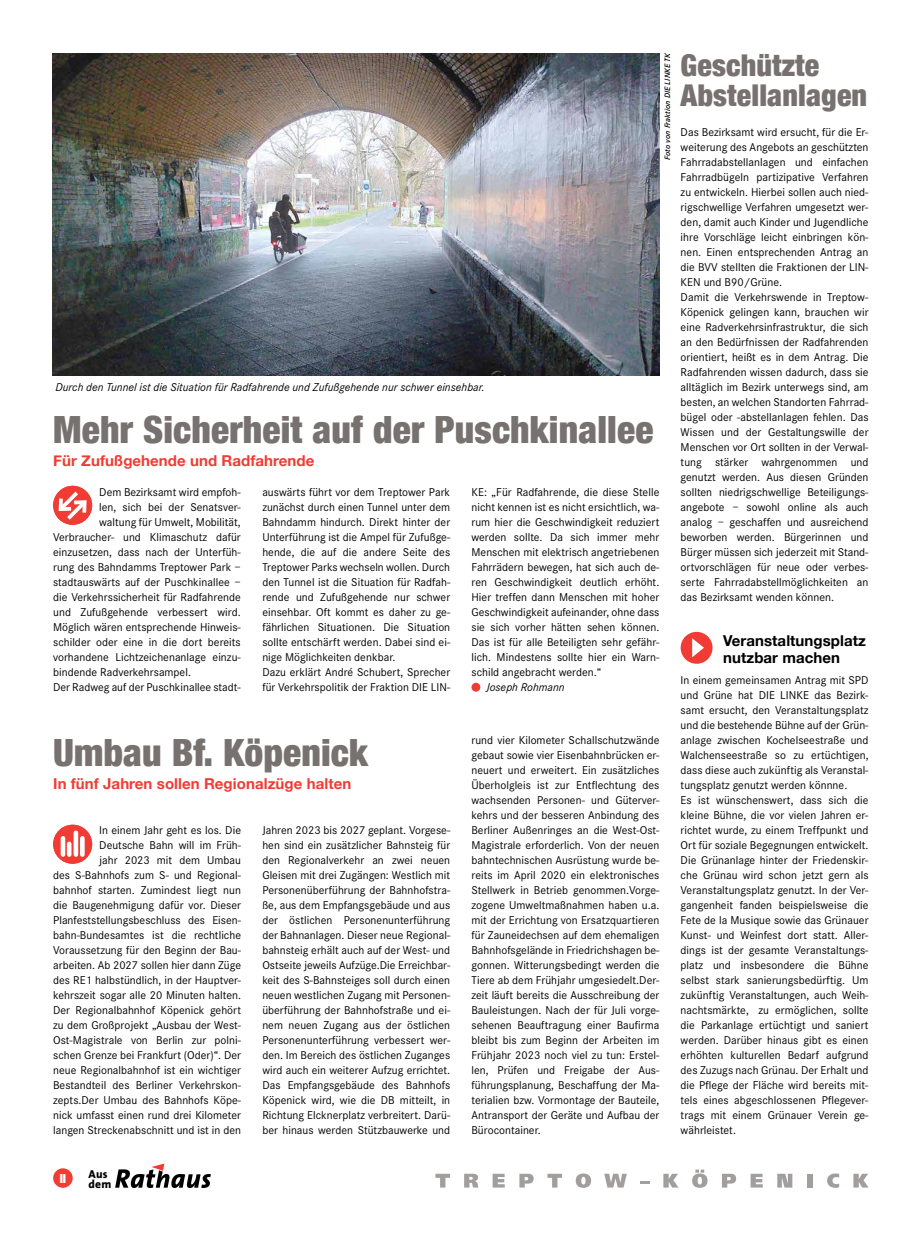
<style>
.page{position:relative;width:904px;height:1241px;background:#fff}
.page>*{position:absolute;margin:0;border:0;box-sizing:border-box;transform-origin:0 0}
.t1{font:900 condensed 37.5px "Helvetica Neue";letter-spacing:.005em;color:#77726f}
.t2{font:900 condensed 30px/30px "Helvetica Neue";letter-spacing:.005em;color:#77726f}
.t3{font:700 15px "Helvetica Neue";letter-spacing:.005em;color:#f13b35}
.t4{font:700 15px/17.5px "Helvetica Neue";letter-spacing:.005em;color:#000}
.t5{font:900 condensed 12.5px "Helvetica Neue";color:#fff}
.t6{font:11.75px/15px "Corporate S";letter-spacing:.005em;color:#000}
.t7{font:italic 11.75px "Corporate S";letter-spacing:.005em;color:#000}
.t8{font:800 11.5px/10.1px "The Sans";letter-spacing:.02em;color:#000}
.t9{font:italic 600 8.12px "Corporate S";letter-spacing:.01em;color:#000}
</style>
<div class="page">
<svg style="left:435px;top:1173px;width:15px;height:14px"></svg>
<svg style="left:464px;top:1173px;width:14px;height:14px"></svg>
<svg style="left:492px;top:1173px;width:12px;height:14px"></svg>
<svg style="left:519px;top:1173px;width:14px;height:14px"></svg>
<svg style="left:547px;top:1173px;width:15px;height:14px"></svg>
<svg style="left:575px;top:1173px;width:16px;height:14px"></svg>
<svg style="left:604px;top:1173px;width:23px;height:14px"></svg>
<svg style="left:640px;top:1181px;width:9px;height:2px"></svg>
<svg style="left:663px;top:1173px;width:15px;height:14px"></svg>
<svg style="left:692px;top:1169px;width:15px;height:18px"></svg>
<svg style="left:722px;top:1173px;width:14px;height:14px"></svg>
<svg style="left:750px;top:1173px;width:12px;height:14px"></svg>
<svg style="left:777px;top:1173px;width:15px;height:14px"></svg>
<div style="left:807px;top:1173px;width:5px;height:14px;background:#a19e9d"></div>
<svg style="left:827px;top:1173px;width:12px;height:14px"></svg>
<svg style="left:853px;top:1173px;width:15px;height:14px"></svg>
<svg style="left:115px;top:1163px;width:96px;height:24px"></svg>
<div style="left:53px;top:1168px;width:20px;height:19px;background:#f13b35;border-radius:50%"></div>
<div style="left:471px;top:682px;width:9px;height:9px;background:#f13b35;border-radius:50%"></div>
<img style="left:53px;top:53px;width:606px;height:323px">
<svg style="left:54px;top:833px;width:39px;height:29px"></svg>
<svg style="left:53px;top:485px;width:39px;height:39px"></svg>
<svg style="left:55px;top:487px;width:35px;height:36px"></svg>
<svg style="left:53px;top:824px;width:39px;height:39px"></svg>
<div style="left:80px;top:838px;width:5px;height:16px;background:#fff"></div>
<hr style="left:74px;top:832px;width:4px;height:22px;background:#fff">
<hr style="left:67px;top:843px;width:4px;height:11px;background:#fff">
<hr style="left:61px;top:838px;width:4px;height:16px;background:#fff">
<div style="left:680px;top:631px;width:32px;height:32px;background:#f13b35;border-radius:50%"></div>
<svg style="left:692px;top:638px;width:12px;height:19px"></svg>
<p class="t9" style="left:662px;top:160px;width:109px;rotate:-90deg">Foto von Fraktion DIE LINKE TK</p>
<h2 class="t2" style="left:680px;top:48px;width:188px">Geschützte<br>Abstellanlagen</h2>
<p class="t6" style="left:680px;top:124px;width:189px">Das Bezirksamt wird ersucht, für die Er&shy;weiterung des Angebots an geschützten Fahrradabstellanlagen und einfachen Fahrradbügeln partizipative Verfahren zu entwickeln. Hierbei sollen auch nied&shy;rigschwellige Verfahren umgesetzt wer&shy;den, damit auch Kinder und Jugendliche ihre Vorschläge leicht einbringen kön&shy;nen. Einen entsprechenden Antrag an die BVV stellten die Fraktionen der LIN-KEN und B90/Grüne.<br>Damit die Verkehrswende in Treptow-Köpenick gelingen kann, brauchen wir eine Radverkehrsinfrastruktur, die sich an den Bedürfnissen der Radfahrenden orientiert, heißt es in dem Antrag. Die Radfahrenden wissen dadurch, dass sie alltäglich im Bezirk unterwegs sind, am besten, an welchen Standorten Fahrrad&shy;bügel oder -abstellanlagen fehlen. Das Wissen und der Gestaltungswille der Menschen vor Ort sollten in der Verwal&shy;tung stärker wahrgenommen und genutzt werden. Aus diesen Gründen sollten niedrigschwellige Beteiligungs&shy;angebote – sowohl online als auch analog – geschaffen und ausreichend beworben werden. Bürgerinnen und Bürger müssen sich jederzeit mit Stand&shy;ortvorschlägen für neue oder verbes&shy;serte Fahrradabstellmöglichkeiten an das Bezirksamt wenden können.</p>
<p class="t4" style="left:723px;top:630px;width:144px">Veranstaltungsplatz nutzbar machen</p>
<p class="t6" style="left:680px;top:672px;width:189px">In einem gemeinsamen Antrag mit SPD und Grüne hat DIE LINKE das Bezirk&shy;samt ersucht, den Veranstaltungsplatz und die bestehende Bühne auf der Grün&shy;anlage zwischen Kochelseestraße und Walchenseestraße so zu ertüchtigen, dass diese auch zukünftig als Veranstal&shy;tungsplatz genutzt werden könnne.<br>Es ist wünschenswert, dass sich die kleine Bühne, die vor vielen Jahren er&shy;richtet wurde, zu einem Treffpunkt und Ort für soziale Begegnungen entwickelt.<br>Die Grünanlage hinter der Friedenskir&shy;che Grünau wird schon jetzt gern als Veranstaltungsplatz genutzt. In der Ver&shy;gangenheit fanden beispielsweise die Fete de la Musique sowie das Grünauer Kunst- und Weinfest dort statt. Aller&shy;dings ist der gesamte Veranstaltungs&shy;platz und insbesondere die Bühne selbst stark sanierungsbedürftig. Um zukünftig Veranstaltungen, auch Weih&shy;nachtsmärkte, zu ermöglichen, sollte die Parkanlage ertüchtigt und saniert werden. Darüber hinaus gibt es einen erhöhten kulturellen Bedarf aufgrund des Zuzugs nach Grünau. Der Erhalt und die Pflege der Fläche wird bereits mit&shy;tels eines abgeschlossenen Pflegever&shy;trags mit einem Grünauer Verein ge&shy;währleistet.</p>
<p class="t7" style="left:55px;top:380px;width:431px">Durch den Tunnel ist die Situation für Radfahrende und Zufußgehende nur schwer einsehbar.</p>
<h1 class="t1" style="left:53px;top:399px;width:601px">Mehr Sicherheit auf der Puschkinallee</h1>
<p class="t3" style="left:53px;top:447px;width:262px">Für Zufußgehende und Radfahrende</p>
<p class="t6" style="left:262px;top:484px;width:189px">auswärts führt vor dem Treptower Park zunächst durch einen Tunnel unter dem Bahndamm hindurch. Direkt hinter der Unterführung ist die Ampel für Zufußge&shy;hende, die auf die andere Seite des Treptower Parks wechseln wollen. Durch den Tunnel ist die Situation für Radfah&shy;rende und Zufußgehende nur schwer einsehbar. Oft kommt es daher zu ge&shy;fährlichen Situationen. Die Situation sollte entschärft werden. Dabei sind ei&shy;nige Möglichkeiten denkbar.<br>Dazu erklärt André Schubert, Sprecher für Verkehrspolitik der Fraktion DIE LIN-</p>
<p class="t6" style="left:471px;top:484px;width:189px;text-align:justify">KE: „Für Radfahrende, die diese Stelle nicht kennen ist es nicht ersichtlich, wa&shy;rum hier die Geschwindigkeit reduziert werden sollte. Da sich immer mehr Menschen mit elektrisch angetriebenen Fahrrädern bewegen, hat sich auch de&shy;ren Geschwindigkeit deutlich erhöht.<br>Hier treffen dann Menschen mit hoher Geschwindigkeit aufeinander, ohne dass sie sich vorher hätten sehen können.<br>Das ist für alle Beteiligten sehr gefähr&shy;lich. Mindestens sollte hier ein Warn&shy;schild angebracht werden.“</p>
<p class="t6" style="left:99px;top:484px;width:143px">Dem Bezirksamt wird empfoh-</p>
<p class="t6" style="left:99px;top:499px;width:143px">len, sich bei der Senatsver-</p>
<p class="t6" style="left:99px;top:514px;width:143px">waltung für Umwelt, Mobilität,</p>
<p class="t6" style="left:53px;top:529px;width:189px">Verbraucher- und Klimaschutz dafür</p>
<p class="t6" style="left:53px;top:544px;width:189px">einzusetzen, dass nach der Unterfüh-</p>
<p class="t6" style="left:53px;top:559px;width:189px">rung des Bahndamms Treptower Park –</p>
<p class="t6" style="left:53px;top:574px;width:189px">stadtauswärts auf der Puschkinallee –</p>
<p class="t6" style="left:53px;top:589px;width:189px">die Verkehrssicherheit für Radfahrende</p>
<p class="t6" style="left:53px;top:604px;width:189px">und Zufußgehende verbessert wird.</p>
<p class="t6" style="left:53px;top:619px;width:189px">Möglich wären entsprechende Hinweis-</p>
<p class="t6" style="left:53px;top:634px;width:189px">schilder oder eine in die dort bereits</p>
<p class="t6" style="left:53px;top:649px;width:189px">vorhandene Lichtzeichenanlage einzu-</p>
<p class="t6" style="left:53px;top:664px;width:139px">bindende Radverkehrsampel.</p>
<p class="t6" style="left:53px;top:679px;width:189px">Der Radweg auf der Puschkinallee stadt-</p>
<p class="t7" style="left:486px;top:680px;width:80px">Joseph Rohmann</p>
<p class="t6" style="left:471px;top:732px;width:189px;text-align:justify">rund vier Kilometer Schallschutzwände gebaut sowie vier Eisenbahnbrücken er&shy;neuert und erweitert. Ein zusätzliches Überholgleis ist zur Entflechtung des wachsenden Personen- und Güterver&shy;kehrs und der besseren Anbindung des Berliner Außenringes an die West-Ost-Magistrale erforderlich. Von der neuen bahntechnischen Ausrüstung wurde be&shy;reits im April 2020 ein elektronisches Stellwerk in Betrieb genommen.Vorge&shy;zogene Umweltmaßnahmen haben u.a. mit der Errichtung von Ersatzquartieren für Zauneidechsen auf dem ehemaligen Bahnhofsgelände in Friedrichshagen be&shy;gonnen. Witterungsbedingt werden die Tiere ab dem Frühjahr umgesiedelt.Der&shy;zeit läuft bereits die Ausschreibung der Bauleistungen. Nach der für Juli vorge&shy;sehenen Beauftragung einer Baufirma bleibt bis zum Beginn der Arbeiten im Frühjahr 2023 noch viel zu tun: Erstel&shy;len, Prüfen und Freigabe der Aus&shy;führungsplanung, Beschaffung der Ma&shy;terialien bzw. Vormontage der Bauteile, Antransport der Geräte und Aufbau der Bürocontainer.</p>
<h1 class="t1" style="left:53px;top:721px;width:316px">Umbau Bf. Köpenick</h1>
<p class="t3" style="left:53px;top:769px;width:299px">In fünf Jahren sollen Regionalzüge halten</p>
<p class="t6" style="left:53px;top:822px;width:189px;text-align:right">In einem Jahr geht es los. Die Deutsche Bahn will im Früh-<br>jahr 2023 mit dem Umbau<br>des S-Bahnhofs zum S- und Regional&shy;bahnhof starten. Zumindest liegt nun die Baugenehmigung dafür vor. Dieser Planfeststellungsbeschluss des Eisen&shy;bahn-Bundesamtes ist die rechtliche Voraussetzung für den Beginn der Bau&shy;arbeiten. Ab 2027 sollen hier dann Züge des RE1 halbstündlich, in der Hauptver&shy;kehrszeit sogar alle 20 Minuten halten.<br>Der Regionalbahnhof Köpenick gehört zu dem Großprojekt „Ausbau der West-Ost-Magistrale von Berlin zur polni&shy;schen Grenze bei Frankfurt (Oder)“. Der neue Regionalbahnhof ist ein wichtiger Bestandteil des Berliner Verkehrskon&shy;zepts.Der Umbau des Bahnhofs Köpe&shy;nick umfasst einen rund drei Kilometer langen Streckenabschnitt und ist in den</p>
<p class="t6" style="left:262px;top:822px;width:189px;text-align:justify">Jahren 2023 bis 2027 geplant. Vorgese&shy;hen sind ein zusätzlicher Bahnsteig für den Regionalverkehr an zwei neuen Gleisen mit drei Zugängen: Westlich mit Personenüberführung der Bahnhofstra&shy;ße, aus dem Empfangsgebäude und aus der östlichen Personenunterführung der Bahnanlagen. Dieser neue Regional&shy;bahnsteig erhält auch auf der West- und Ostseite jeweils Aufzüge.Die Erreichbar&shy;keit des S-Bahnsteiges soll durch einen neuen westlichen Zugang mit Personen&shy;überführung der Bahnhofstraße und ei&shy;nem neuen Zugang aus der östlichen Personenunterführung verbessert wer&shy;den. Im Bereich des östlichen Zuganges wird auch ein weiterer Aufzug errichtet.<br>Das Empfangsgebäude des Bahnhofs Köpenick wird, wie die DB mitteilt, in Richtung Elcknerplatz verbreitert. Darü&shy;ber hinaus werden Stützbauwerke und</p>
<p class="t5" style="left:60px;top:1167px;width:8px">II</p>
<p class="t8" style="left:89px;top:1168px;width:24px">Aus dem</p>
</div>
